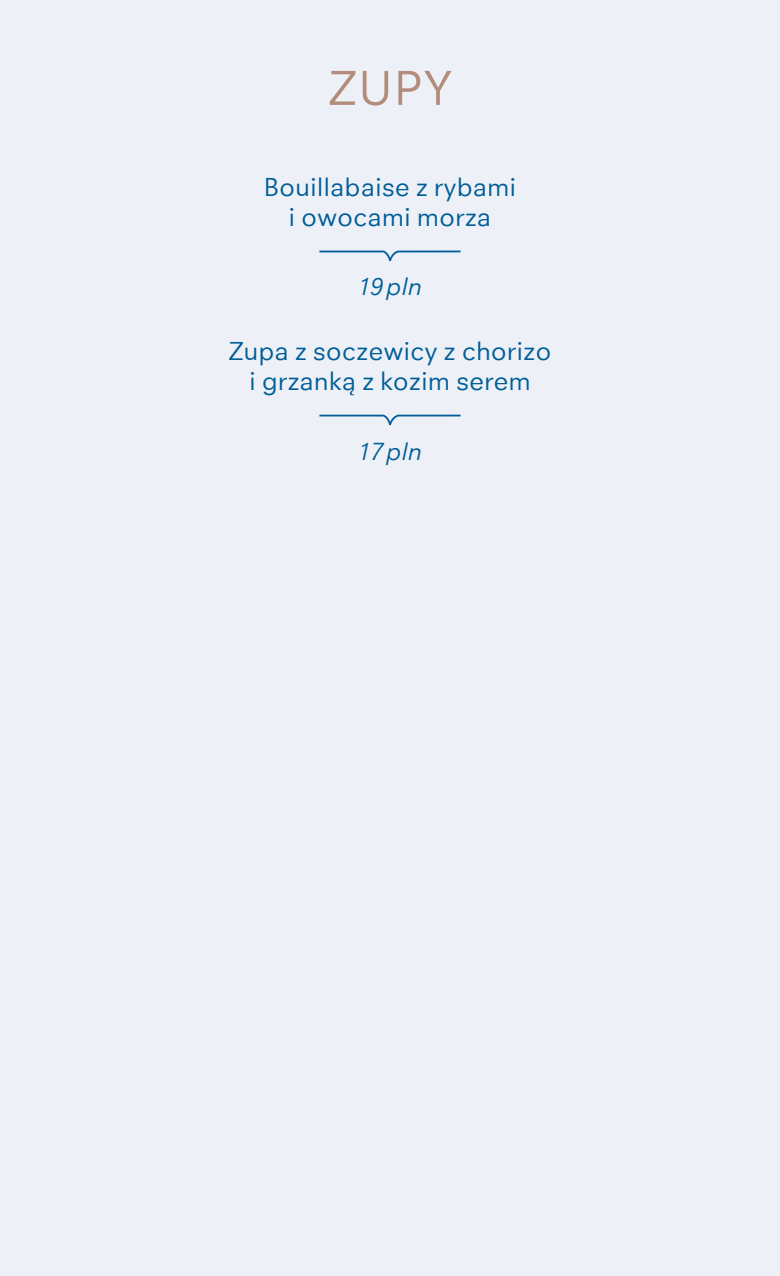
<style>
.page{position:relative;width:780px;height:1276px;background:#edf1f7}
.page>*{position:absolute;margin:0;border:0;box-sizing:border-box;transform-origin:0 0}
.t1{font:50px "Neuzeit Office";color:#b48c7c}
.t2{font:26.25px/30px "Neuzeit Office";letter-spacing:-.005em;color:#005d97;text-align:center}
.t3{font:italic 25px "Neuzeit Office";letter-spacing:-.005em;color:#005d97}
</style>
<div class="page">
<svg style="left:319px;top:250px;width:142px;height:11px"></svg>
<svg style="left:319px;top:414px;width:142px;height:12px"></svg>
<h1 class="t1" style="left:328px;top:70px;width:126px">ZUPY</h1>
<p class="t2" style="left:264px;top:175px;width:254px">Bouillabaise z rybami i owocami morza</p>
<p class="t3" style="left:358px;top:278px;width:66px">19pln</p>
<p class="t2" style="left:228px;top:339px;width:324px">Zupa z soczewicy z chorizo i grzanką z kozim serem</p>
<p class="t3" style="left:358px;top:442px;width:66px">17pln</p>
</div>
